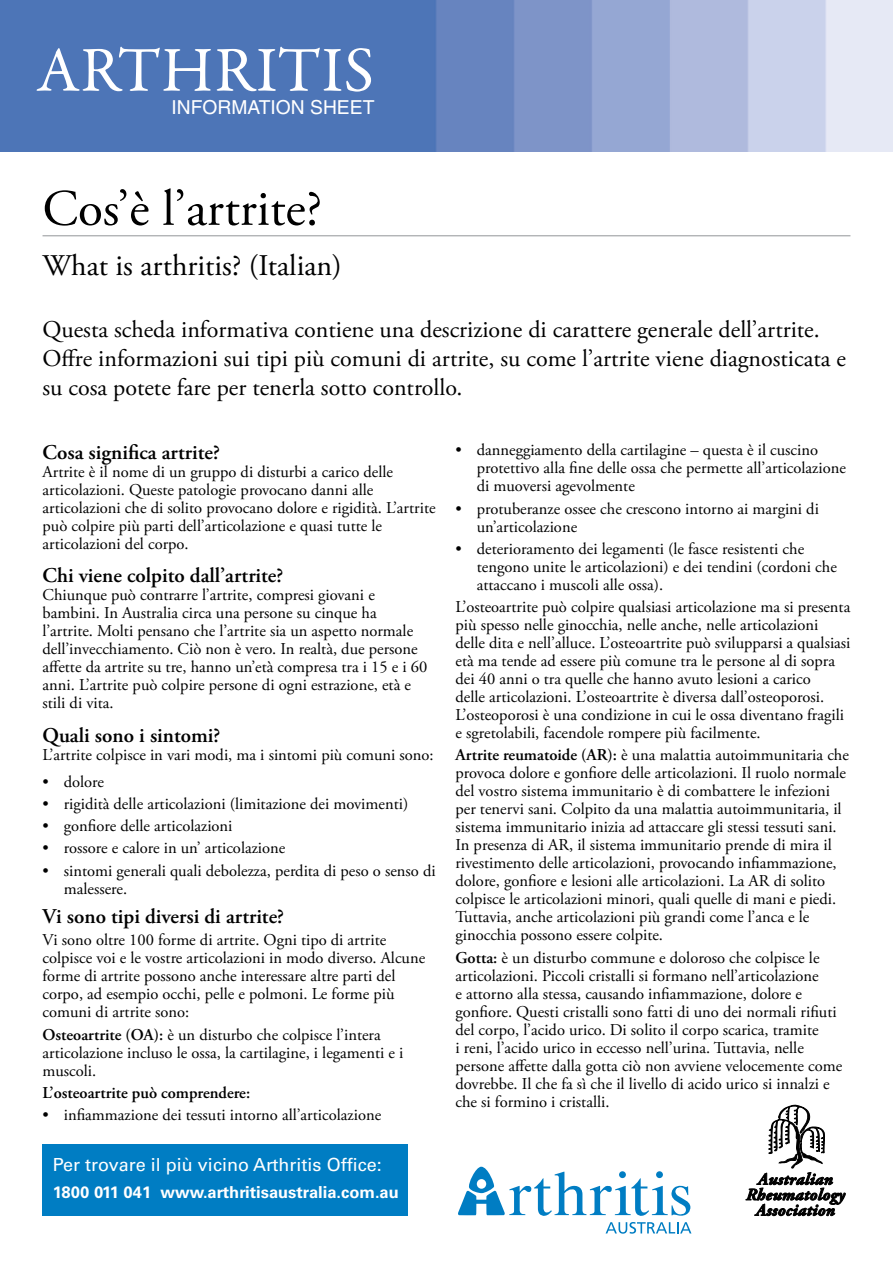
<style>
.page{position:relative;width:893px;height:1263px;background:#fff}
.page>*{position:absolute;margin:0;border:0;box-sizing:border-box;transform-origin:0 0}
.t1{font:64.2px "Garamond Premr Pro";letter-spacing:.01em;color:#fff}
.t2{font:51px "Adobe Garamond Pro";color:#000}
.t3{font:30px "Adobe Garamond Pro";color:#000}
.t4{font:24px/28.8px "Adobe Garamond Pro";color:#000}
.t5{font:600 21px "Adobe Garamond Pro";color:#000}
.t6{font:19.2px "Helvetica";color:#fff}
.t7{font:18px "Univers";color:#fff}
.t8{font:16.5px/18px "Adobe Garamond Pro";color:#000}
.t9{font:700 16.5px "Univers";color:#fff}
.t10{font:600 16.5px "Adobe Garamond Pro";color:#000}
.s1{font-weight:600}
</style>
<div class="page">
<svg style="left:746px;top:1105px;width:100px;height:111px"></svg>
<hr style="left:43px;top:235px;width:807px;height:1px;background:#939598">
<div style="left:43px;top:1144px;width:365px;height:71px;background:#007dc3"></div>
<img style="left:0;top:0;width:893px;height:152px">
<svg style="left:458px;top:1167px;width:233px;height:49px"></svg>
<svg style="left:606px;top:1222px;width:85px;height:12px"></svg>
<h1 class="t1" style="left:36px;top:32px;width:339px">ARTHRITIS</h1>
<p class="t6" style="left:171px;top:96px;width:204px">INFORMATION SHEET</p>
<h2 class="t2" style="left:43px;top:178px;width:281px">Cos’è l’artrite?</h2>
<h3 class="t3" style="left:43px;top:247px;width:301px">What is arthritis? (Italian)</h3>
<h3 class="t4" style="left:43px;top:316px;width:805px">Questa scheda informativa contiene una descrizione di carattere generale dell’artrite.<br>Offre informazioni sui tipi più comuni di artrite, su come l’artrite viene diagnosticata e su cosa potete fare per tenerla sotto controllo.</h3>
<p class="t5" style="left:43px;top:440px;width:179px">Cosa significa artrite?</p>
<p class="t8" style="left:43px;top:463px;width:395px">Artrite è il nome di un gruppo di disturbi a carico delle articolazioni. Queste patologie provocano danni alle articolazioni che di solito provocano dolore e rigidità. L’artrite può colpire più parti dell’articolazione e quasi tutte le articolazioni del corpo.</p>
<p class="t5" style="left:43px;top:563px;width:242px">Chi viene colpito dall’artrite?</p>
<p class="t8" style="left:43px;top:587px;width:386px">Chiunque può contrarre l’artrite, compresi giovani e bambini. In Australia circa una persone su cinque ha l’artrite. Molti pensano che l’artrite sia un aspetto normale dell’invecchiamento. Ciò non è vero. In realtà, due persone affette da artrite su tre, hanno un’età compresa tra i 15 e i 60 anni. L’artrite può colpire persone di ogni estrazione, età e stili di vita.</p>
<p class="t5" style="left:43px;top:723px;width:179px">Quali sono i sintomi?</p>
<p class="t8" style="left:43px;top:746px;width:393px">L’artrite colpisce in vari modi, ma i sintomi più comuni sono:</p>
<p class="t8" style="left:43px;top:773px;width:63px">• dolore</p>
<p class="t8" style="left:43px;top:795px;width:367px">• rigidità delle articolazioni (limitazione dei movimenti)</p>
<p class="t8" style="left:43px;top:817px;width:191px">• gonfiore delle articolazioni</p>
<p class="t8" style="left:43px;top:840px;width:244px">• rossore e calore in un’ articolazione</p>
<p class="t8" style="left:64px;top:862px;width:373px;text-indent:-21px">• sintomi generali quali debolezza, perdita di peso o senso di malessere.</p>
<p class="t5" style="left:43px;top:904px;width:243px">Vi sono tipi diversi di artrite?</p>
<p class="t8" style="left:43px;top:931px;width:384px">Vi sono oltre 100 forme di artrite. Ogni tipo di artrite colpisce voi e le vostre articolazioni in modo diverso. Alcune forme di artrite possono anche interessare altre parti del corpo, ad esempio occhi, pelle e polmoni. Le forme più comuni di artrite sono:</p>
<p class="t8" style="left:43px;top:1026px;width:362px"><span class="s1">Osteoartrite (OA):</span> è un disturbo che colpisce l’intera articolazione incluso le ossa, la cartilagine, i legamenti e i muscoli.</p>
<p class="t10" style="left:43px;top:1083px;width:209px">L’osteoartrite può comprendere:</p>
<p class="t8" style="left:43px;top:1106px;width:340px">• infiammazione dei tessuti intorno all’articolazione</p>
<p class="t7" style="left:53px;top:1153px;width:330px">Per trovare il più vicino Arthritis Office:</p>
<p class="t9" style="left:53px;top:1182px;width:348px">1800 011 041 www.arthritisaustralia.com.au</p>
<p class="t8" style="left:477px;top:442px;width:371px;text-indent:-21px">• danneggiamento della cartilagine – questa è il cuscino protettivo alla fine delle ossa che permette all’articolazione di muoversi agevolmente</p>
<p class="t8" style="left:477px;top:500px;width:344px;text-indent:-21px">• protuberanze ossee che crescono intorno ai margini di un’articolazione</p>
<p class="t8" style="left:477px;top:540px;width:362px;text-indent:-21px">• deterioramento dei legamenti (le fasce resistenti che tengono unite le articolazioni) e dei tendini (cordoni che attaccano i muscoli alle ossa).</p>
<p class="t8" style="left:455px;top:598px;width:396px">L’osteoartrite può colpire qualsiasi articolazione ma si presenta più spesso nelle ginocchia, nelle anche, nelle articolazioni delle dita e nell’alluce. L’osteoartrite può svilupparsi a qualsiasi età ma tende ad essere più comune tra le persone al di sopra dei 40 anni o tra quelle che hanno avuto lesioni a carico<br>delle articolazioni. L’osteoartrite è diversa dall’osteoporosi.<br>L’osteoporosi è una condizione in cui le ossa diventano fragili e sgretolabili, facendole rompere più facilmente.</p>
<p class="t8" style="left:455px;top:747px;width:395px"><span class="s1">Artrite reumatoide (AR):</span> è una malattia autoimmunitaria che provoca dolore e gonfiore delle articolazioni. Il ruolo normale del vostro sistema immunitario è di combattere le infezioni per tenervi sani. Colpito da una malattia autoimmunitaria, il sistema immunitario inizia ad attaccare gli stessi tessuti sani.<br>In presenza di AR, il sistema immunitario prende di mira il rivestimento delle articolazioni, provocando infiammazione, dolore, gonfiore e lesioni alle articolazioni. La AR di solito colpisce le articolazioni minori, quali quelle di mani e piedi.<br>Tuttavia, anche articolazioni più grandi come l’anca e le ginocchia possono essere colpite.</p>
<p class="t8" style="left:455px;top:949px;width:388px"><span class="s1">Gotta:</span> è un disturbo commune e doloroso che colpisce le articolazioni. Piccoli cristalli si formano nell’articolazione<br>e attorno alla stessa, causando infiammazione, dolore e gonfiore. Questi cristalli sono fatti di uno dei normali rifiuti del corpo, l’acido urico. Di solito il corpo scarica, tramite<br>i reni, l’acido urico in eccesso nell’urina. Tuttavia, nelle persone affette dalla gotta ciò non avviene velocemente come dovrebbe. Il che fa sì che il livello di acido urico si innalzi e che si formino i cristalli.</p>
</div>
